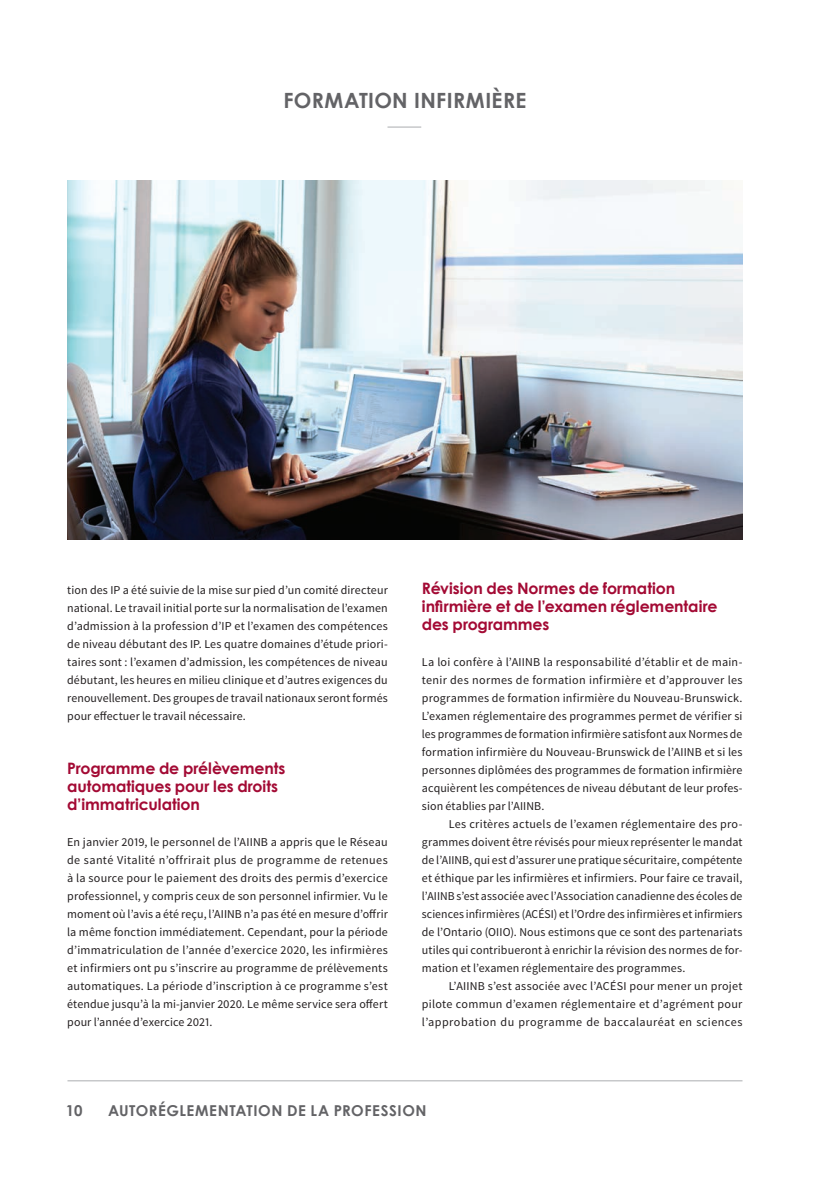
<style>
.page{position:relative;width:837px;height:1188px;background:#fff}
.page>*{position:absolute;margin:0;border:0;box-sizing:border-box;transform-origin:0 0}
.t1{font:700 21px "Century Gothic";letter-spacing:.015em;color:#636366}
.t2{font:700 15.75px/18px "Century Gothic";letter-spacing:-.005em;color:#a30a34}
.t3{font:700 15px "Century Gothic";letter-spacing:.04em;color:#636366}
.p_indent{font:12px/18px "Source Sans Pro";letter-spacing:.01em;color:#231f20;text-align:justify}
</style>
<div class="page">
<img style="left:67px;top:180px;width:676px;height:360px">
<hr style="left:68px;top:1080px;width:674px;height:2px;background:#c7c8ca">
<hr style="left:388px;top:126px;width:33px;height:2px;background:#c7c8ca">
<p class="t1" style="left:284px;top:84px;width:244px">FORMATION INFIRMIÈRE</p>
<p class="p_indent" style="left:67px;top:581px;width:322px">tion des IP a été suivie de la mise sur pied d’un comité directeur national. Le travail initial porte sur la normalisation de l’examen d’admission à la profession d’IP et l’examen des compétences de niveau débutant des IP. Les quatre domaines d’étude priori&shy;taires sont : l’examen d’admission, les compétences de niveau débutant, les heures en milieu clinique et d’autres exigences du renouvellement. Des groupes de travail nationaux seront formés pour effectuer le travail nécessaire.</p>
<p class="t2" style="left:67px;top:759px;width:220px">Programme de prélèvements automatiques pour les droits d’immatriculation</p>
<p class="p_indent" style="left:67px;top:833px;width:322px">En janvier 2019, le personnel de l’AIINB a appris que le Réseau de santé Vitalité n’offrirait plus de programme de retenues à la source pour le paiement des droits des permis d’exercice professionnel, y compris ceux de son personnel infirmier. Vu le moment où l’avis a été reçu, l’AIINB n’a pas été en mesure d’offrir la même fonction immédiatement. Cependant, pour la période d’immatriculation de l’année d’exercice 2020, les infirmières et infirmiers ont pu s’inscrire au programme de prélèvements automatiques. La période d’inscription à ce programme s’est étendue jusqu’à la mi-janvier 2020. Le même service sera offert pour l’année d’exercice 2021.</p>
<p class="t2" style="left:422px;top:579px;width:297px">Révision des Normes de formation infirmière et de l’examen réglementaire des programmes</p>
<p class="p_indent" style="left:422px;top:653px;width:322px">La loi confère à l’AIINB la responsabilité d’établir et de main&shy;tenir des normes de formation infirmière et d’approuver les programmes de formation infirmière du Nouveau-Brunswick.<br>L’examen réglementaire des programmes permet de vérifier si les programmes de formation infirmière satisfont aux Normes de formation infirmière du Nouveau-Brunswick de l’AIINB et si les personnes diplômées des programmes de formation infirmière acquièrent les compétences de niveau débutant de leur profes&shy;sion établies par l’AIINB.</p>
<p class="p_indent" style="left:422px;top:815px;width:322px;text-indent:27px">Les critères actuels de l’examen réglementaire des pro&shy;grammes doivent être révisés pour mieux représenter le mandat de l’AIINB, qui est d’assurer une pratique sécuritaire, compétente et éthique par les infirmières et infirmiers. Pour faire ce travail, l’AIINB s’est associée avec l’Association canadienne des écoles de sciences infirmières (ACÉSI) et l’Ordre des infirmières et infirmiers de l’Ontario (OIIO). Nous estimons que ce sont des partenariats utiles qui contribueront à enrichir la révision des normes de for&shy;mation et l’examen réglementaire des programmes.</p>
<p class="p_indent" style="left:422px;top:977px;width:322px;text-indent:27px">L’AIINB s’est associée avec l’ACÉSI pour mener un projet pilote commun d’examen réglementaire et d’agrément pour l’approbation du programme de baccalauréat en sciences</p>
<p class="t3" style="left:66px;top:1099px;width:18px">10</p>
<p class="t3" style="left:108px;top:1099px;width:22px">Autor</p>
<p class="t3" style="left:158px;top:1099px;width:32px">églementat</p>
<p class="t3" style="left:253px;top:1099px;width:91px">ion de la profe</p>
<p class="t3" style="left:381px;top:1099px;width:34px">ssion</p>
</div>
